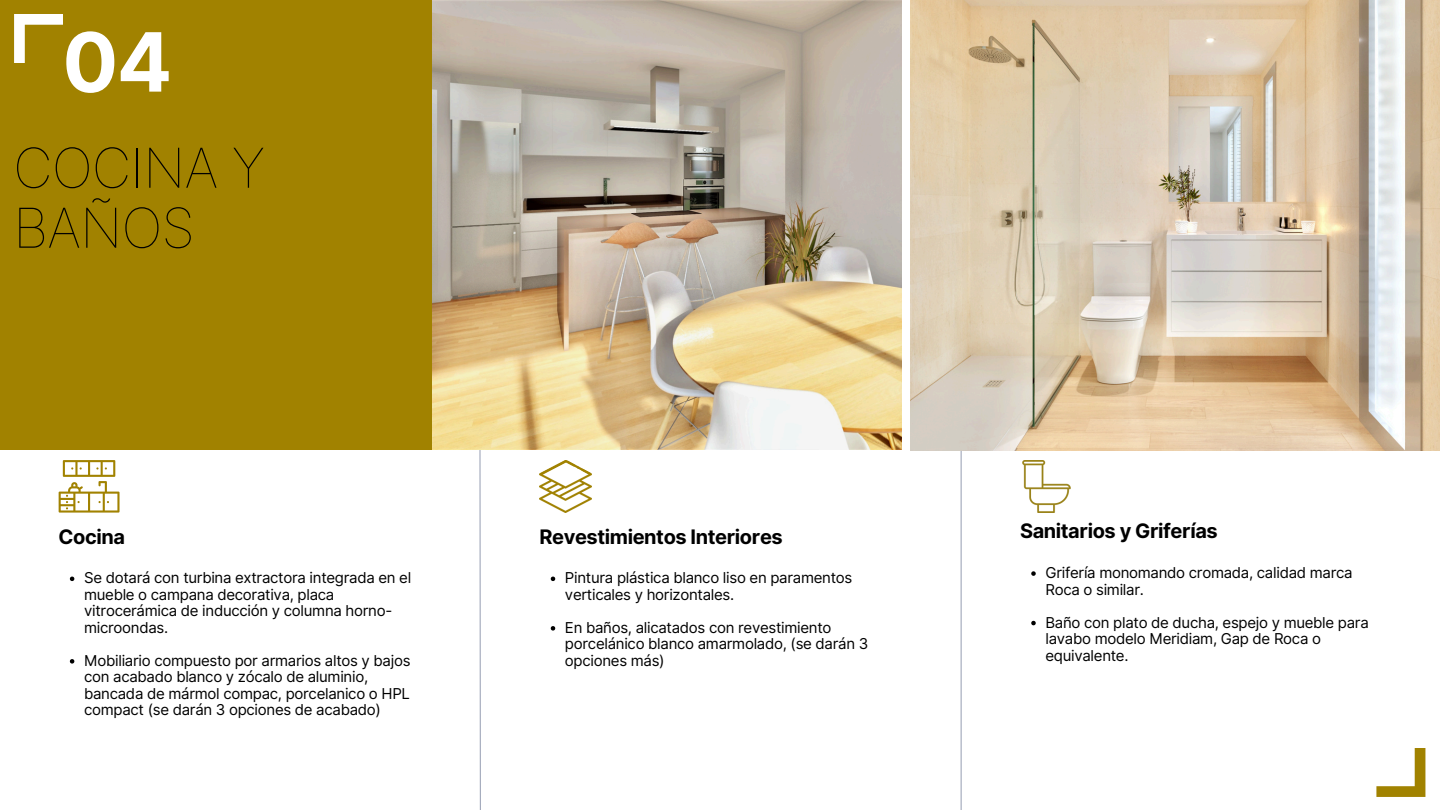
<style>
.page{position:relative;width:1440px;height:810px;background:#fff}
.page>*{position:absolute;margin:0;border:0;box-sizing:border-box;transform-origin:0 0}
.t1{font:700 81.7px "Inter";color:#fff}
.t2{font:55px/60px "Inter Thin BETA";letter-spacing:-.02em;color:#000}
.t3{font:700 20px "Inter";letter-spacing:-.02em;color:#000}
.t4{font:15px/16.5px "Inter";letter-spacing:-.02em;color:#000}
</style>
<div class="page">
<hr style="left:961px;top:420px;width:1px;height:390px;background:#959db2">
<div style="left:0;top:0;width:432px;height:449px;background:#a18200"></div>
<svg style="left:14px;top:14px;width:49px;height:49px"></svg>
<svg style="left:479px;top:450px;width:2px;height:360px"></svg>
<svg style="left:1031px;top:571px;width:5px;height:5px"></svg>
<svg style="left:1031px;top:621px;width:5px;height:4px"></svg>
<svg style="left:1377px;top:748px;width:48px;height:49px"></svg>
<svg style="left:59px;top:460px;width:60px;height:53px"></svg>
<img style="left:539px;top:477px;width:53px;height:36px">
<svg style="left:539px;top:460px;width:53px;height:17px"></svg>
<img style="left:1022px;top:460px;width:49px;height:53px">
<svg style="left:551px;top:577px;width:4px;height:4px"></svg>
<svg style="left:551px;top:626px;width:4px;height:5px"></svg>
<svg style="left:70px;top:577px;width:4px;height:4px"></svg>
<svg style="left:70px;top:659px;width:4px;height:5px"></svg>
<img style="left:910px;top:0;width:530px;height:450px">
<img style="left:432px;top:0;width:470px;height:450px">
<p class="t1" style="left:62px;top:13px;width:111px">04</p>
<h2 class="t2" style="left:13px;top:138px;width:254px">COCINA Y<br>BAÑOS</h2>
<p class="t3" style="left:59px;top:524px;width:68px">Cocina</p>
<p class="t4" style="left:84px;top:570px;width:329px">Se dotará con turbina extractora integrada en el mueble o campana decorativa, placa vitrocerámica de inducción y columna horno&shy;microondas.</p>
<p class="t4" style="left:84px;top:652px;width:328px">Mobiliario compuesto por armarios altos y bajos con acabado blanco y zócalo de aluminio, bancada de mármol compac, porcelanico o HPL compact (se darán 3 opciones de acabado)</p>
<p class="t3" style="left:539px;top:524px;width:245px">Revestimientos Interiores</p>
<p class="t4" style="left:565px;top:570px;width:289px">Pintura plástica blanco liso en paramentos verticales y horizontales.</p>
<p class="t4" style="left:565px;top:619px;width:305px">En baños, alicatados con revestimiento porcelánico blanco amarmolado, (se darán 3 opciones más)</p>
<p class="t3" style="left:1020px;top:519px;width:199px">Sanitarios y Griferías</p>
<p class="t4" style="left:1046px;top:564px;width:309px">Grifería monomando cromada, calidad marca<br>Roca o similar.</p>
<h1 class="t4" style="left:1046px;top:614px;width:325px">Baño con plato de ducha, espejo y mueble para lavabo modelo Meridiam, Gap de Roca o equivalente.</h1>
</div>
